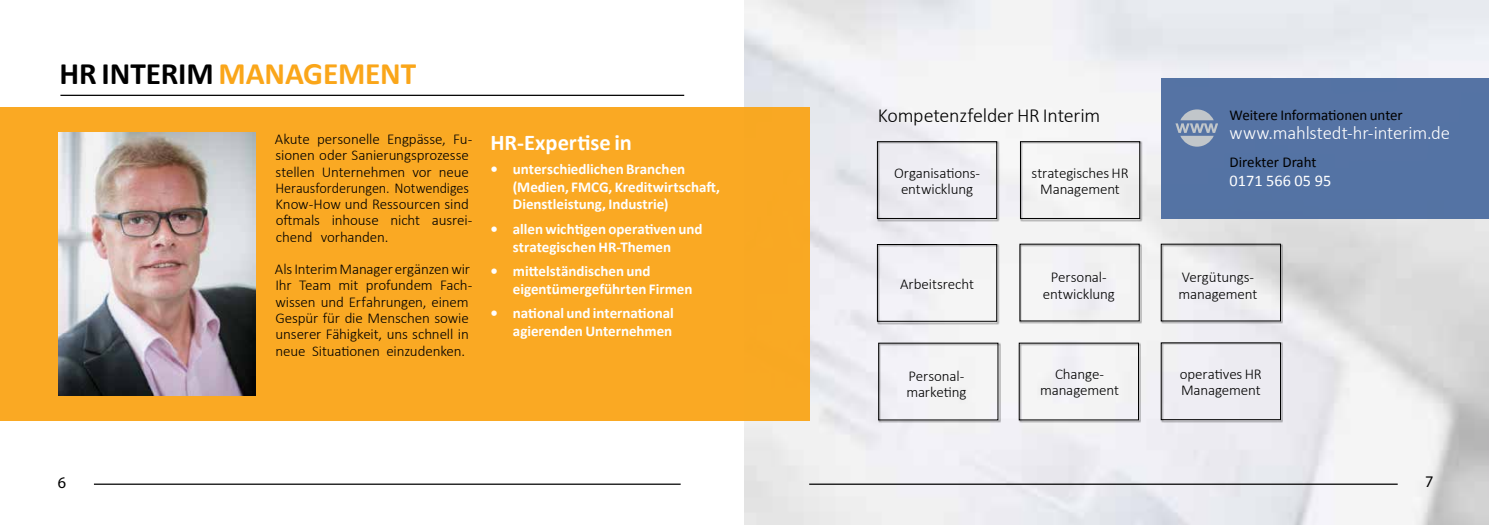
<style>
.page{position:relative;width:1489px;height:525px;background:#fff}
.page>*{position:absolute;margin:0;border:0;box-sizing:border-box;transform-origin:0 0}
.t1{font:700 31.25px "Calibri";letter-spacing:-.005em;color:#faa61a}
.t2{font:700 22.5px "Calibri";color:#fff}
.t3{font:300 20px "Calibri";letter-spacing:-.01em;color:#000}
.t4{font:300 18.75px "Calibri";letter-spacing:-.01em;color:#fff}
.t5{font:16.25px "Calibri";color:#fff}
.t6{font:16.25px "Myriad Pro";color:#000}
.t7{font:300 15px/16.2px "Calibri";letter-spacing:-.01em;color:#000}
.t8{font:700 15px/17.5px "Calibri";color:#fff}
.t9{font:15px "Calibri";letter-spacing:-.005em;color:#000}
.s1{color:#000}
</style>
<div class="page">
<img style="left:744px;top:0;width:744px;height:524px">
<div style="left:1160px;top:79px;width:328px;height:140px;background:#4e6ea1"></div>
<div style="left:0;top:107px;width:809px;height:313px;background:#faa923"></div>
<div style="left:876px;top:141px;width:123px;height:80px;background:#eeedf3"></div>
<div style="left:877px;top:141px;width:119px;height:78px;border:1px solid #000"></div>
<div style="left:876px;top:243px;width:123px;height:81px;background:#000;opacity:.75"></div>
<div style="left:877px;top:244px;width:119px;height:77px;border:1px solid #000"></div>
<div style="left:1019px;top:243px;width:123px;height:81px;background:#000;opacity:.75"></div>
<div style="left:1160px;top:342px;width:123px;height:80px;background:#000;opacity:.75"></div>
<div style="left:1160px;top:342px;width:120px;height:78px;border:1px solid #000"></div>
<div style="left:1019px;top:141px;width:123px;height:80px;background:#f5f5f5"></div>
<div style="left:1020px;top:141px;width:119px;height:78px;border:1px solid #000"></div>
<div style="left:1160px;top:243px;width:123px;height:81px;background:#000;opacity:.75"></div>
<div style="left:877px;top:342px;width:123px;height:81px;background:#000;opacity:.75"></div>
<div style="left:1018px;top:342px;width:123px;height:81px;background:#000;opacity:.75"></div>
<svg style="left:1175px;top:109px;width:42px;height:38px"></svg>
<img style="left:58px;top:133px;width:197px;height:262px">
<hr style="left:60px;top:95px;width:624px;height:1px;background:#000">
<hr style="left:809px;top:483px;width:588px;height:1px;background:#000">
<hr style="left:94px;top:483px;width:586px;height:1px;background:#000">
<h1 class="t1" style="left:59px;top:52px;width:358px"><span class="s1">HR INTERIM</span> MANAGEMENT</h1>
<p class="t7" style="left:275px;top:131px;width:199px">Akute personelle Engpässe, Fu&shy;sionen oder Sanierungsprozesse stellen Unternehmen vor neue<br>Herausforderungen. Notwendiges<br>Know-How und Ressourcen sind oftmals inhouse nicht ausrei&shy;chend vorhanden.</p>
<p class="t7" style="left:275px;top:261px;width:199px">Als Interim Manager ergänzen wir<br>Ihr Team mit profundem Fach&shy;wissen und Erfahrungen, einem<br>Gespür für die Menschen sowie unserer Fähigkeit, uns schnell in neue Situationen einzudenken.</p>
<h2 class="t2" style="left:490px;top:126px;width:143px">HR-Expertise in</h2>
<p class="t8" style="left:513px;top:160px;width:208px;text-indent:-22px">• unterschiedlichen Branchen (Medien, FMCG, Kreditwirtschaft,<br>Dienstleistung, Industrie)</p>
<p class="t8" style="left:490px;top:219px;width:214px;text-align:center">• allen wichtigen operativen und strategischen HR-Themen</p>
<p class="t8" style="left:513px;top:262px;width:181px;text-indent:-22px">• mittelständischen und eigentümergeführten Firmen</p>
<p class="t8" style="left:490px;top:304px;width:185px;text-align:right">• national und international agierenden Unternehmen</p>
<h3 class="t3" style="left:877px;top:103px;width:224px">Kompetenzfelder HR Interim</h3>
<p class="t7" style="left:894px;top:164px;width:88px;text-align:center">Organisations&shy;entwicklung</p>
<p class="t7" style="left:900px;top:275px;width:75px">Arbeitsrecht</p>
<p class="t7" style="left:1031px;top:164px;width:99px;text-align:center">strategisches HR<br>Management</p>
<p class="t7" style="left:1042px;top:269px;width:74px;text-align:center">Personal&shy;entwicklung</p>
<p class="t7" style="left:906px;top:367px;width:62px">Personal&shy;marketing</p>
<p class="t7" style="left:1040px;top:365px;width:80px;text-align:center">Change&shy;management</p>
<p class="t9" style="left:1229px;top:104px;width:175px">Weitere Informationen unter</p>
<p class="t4" style="left:1229px;top:121px;width:222px">www.mahlstedt-hr-interim.de</p>
<p class="t9" style="left:1229px;top:152px;width:88px">Direkter Draht</p>
<p class="t5" style="left:1229px;top:169px;width:103px">0171 566 05 95</p>
<p class="t7" style="left:1178px;top:269px;width:80px">Vergütungs&shy;management</p>
<p class="t7" style="left:1179px;top:365px;width:84px">operatives HR<br>Management</p>
<p class="t6" style="left:58px;top:472px;width:10px">6</p>
<p class="t6" style="left:1424px;top:471px;width:10px">7</p>
</div>
